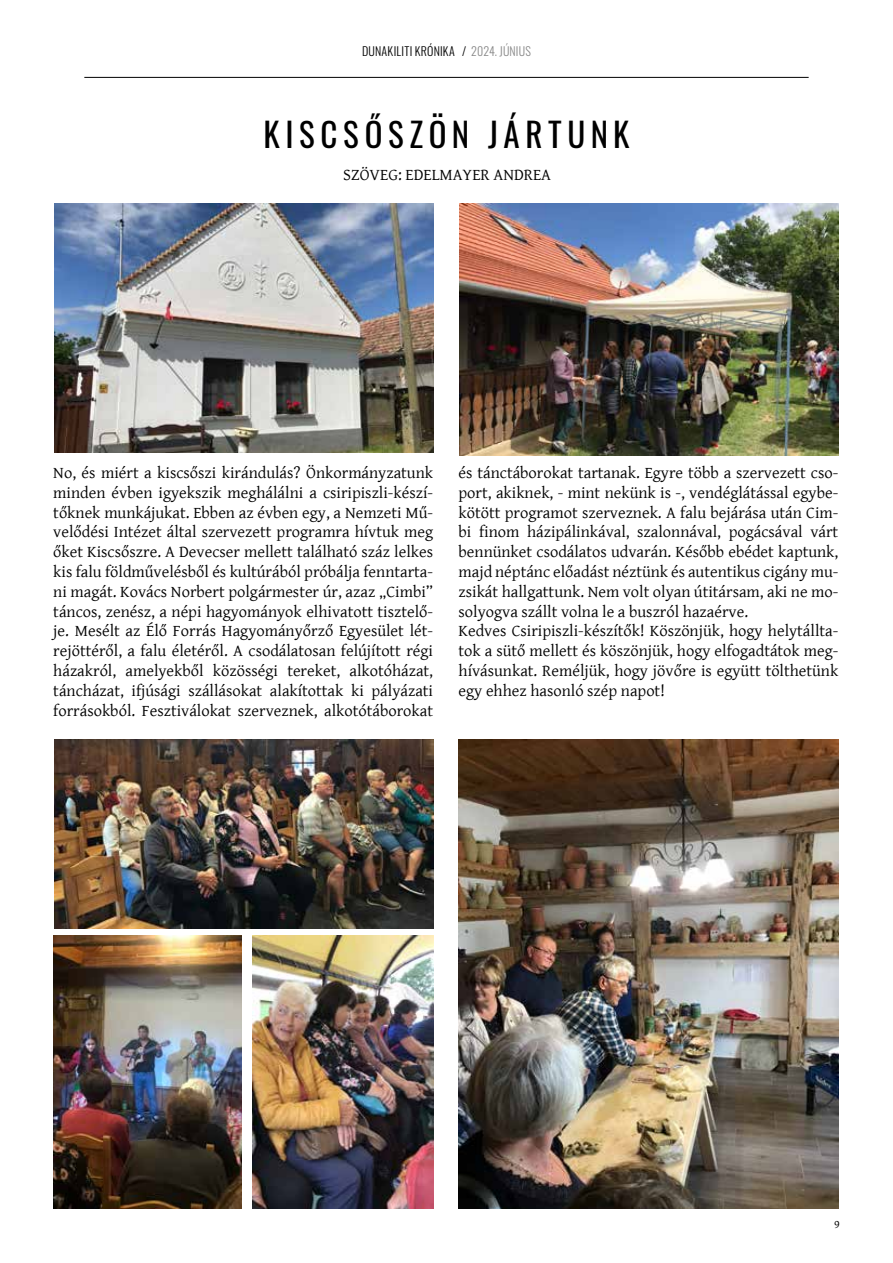
<style>
.page{position:relative;width:893px;height:1263px;background:#fff}
.page>*{position:absolute;margin:0;border:0;box-sizing:border-box;transform-origin:0 0}
.t1{font:33px "Oswald";letter-spacing:.17em;color:#000}
.t2{font:16.5px/19.8px "Gentium Basic";color:#000;text-align:justify}
.t3{font:300 12px "Oswald";letter-spacing:.015em;color:#000}
.t4{font:12px "Gentium Basic";color:#000}
.s1{color:#878787}
</style>
<div class="page">
<hr style="left:84px;top:77px;width:725px;height:1px;background:#000">
<img style="left:55px;top:740px;width:379px;height:189px">
<img style="left:55px;top:203px;width:379px;height:250px">
<img style="left:459px;top:203px;width:380px;height:252px">
<img style="left:459px;top:740px;width:379px;height:469px">
<img style="left:53px;top:935px;width:188px;height:274px">
<img style="left:252px;top:935px;width:182px;height:274px">
<p class="t3" style="left:362px;top:40px;width:170px">DUNAKILITI KRÓNIKA / <span class="s1">2024. JÚNIUS</span></p>
<h1 class="t1" style="left:263px;top:105px;width:368px">KISCSŐSZÖN JÁRTUNK</h1>
<p class="t2" style="left:343px;top:164px;width:209px">SZÖVEG: EDELMAYER ANDREA</p>
<p class="t2" style="left:53px;top:462px;width:381px">No, és miért a kiscsőszi kirándulás? Önkormányzatunk minden évben igyekszik meghálálni a csiripiszli-készí&shy;tőknek munkájukat. Ebben az évben egy, a Nemzeti Mű&shy;velődési Intézet által szervezett programra hívtuk meg őket Kiscsőszre. A Devecser mellett található száz lelkes kis falu földművelésből és kultúrából próbálja fenntarta&shy;ni magát. Kovács Norbert polgármester úr, azaz „Cimbi” táncos, zenész, a népi hagyományok elhivatott tisztelő&shy;je. Mesélt az Élő Forrás Hagyományőrző Egyesület lét&shy;rejöttéről, a falu életéről. A csodálatosan felújított régi házakról, amelyekből közösségi tereket, alkotóházat, táncházat, ifjúsági szállásokat alakítottak ki pályázati forrásokból. Fesztiválokat szerveznek, alkotótáborokat</p>
<p class="t2" style="left:459px;top:462px;width:381px;text-align:left">és tánctáborokat tartanak. Egyre több a szervezett cso&shy;port, akiknek, - mint nekünk is -, vendéglátással egybe&shy;kötött programot szerveznek. A falu bejárása után Cim&shy;bi finom házipálinkával, szalonnával, pogácsával várt bennünket csodálatos udvarán. Később ebédet kaptunk, majd néptánc előadást néztünk és autentikus cigány mu&shy;zsikát hallgattunk. Nem volt olyan útitársam, aki ne mo&shy;solyogva szállt volna le a buszról hazaérve.<br>Kedves Csiripiszli-készítők! Köszönjük, hogy helytállta&shy;tok a sütő mellett és köszönjük, hogy elfogadtátok meg&shy;hívásunkat. Reméljük, hogy jövőre is együtt tölthetünk egy ehhez hasonló szép napot!</p>
<p class="t4" style="left:834px;top:1215px;width:7px">9</p>
</div>
